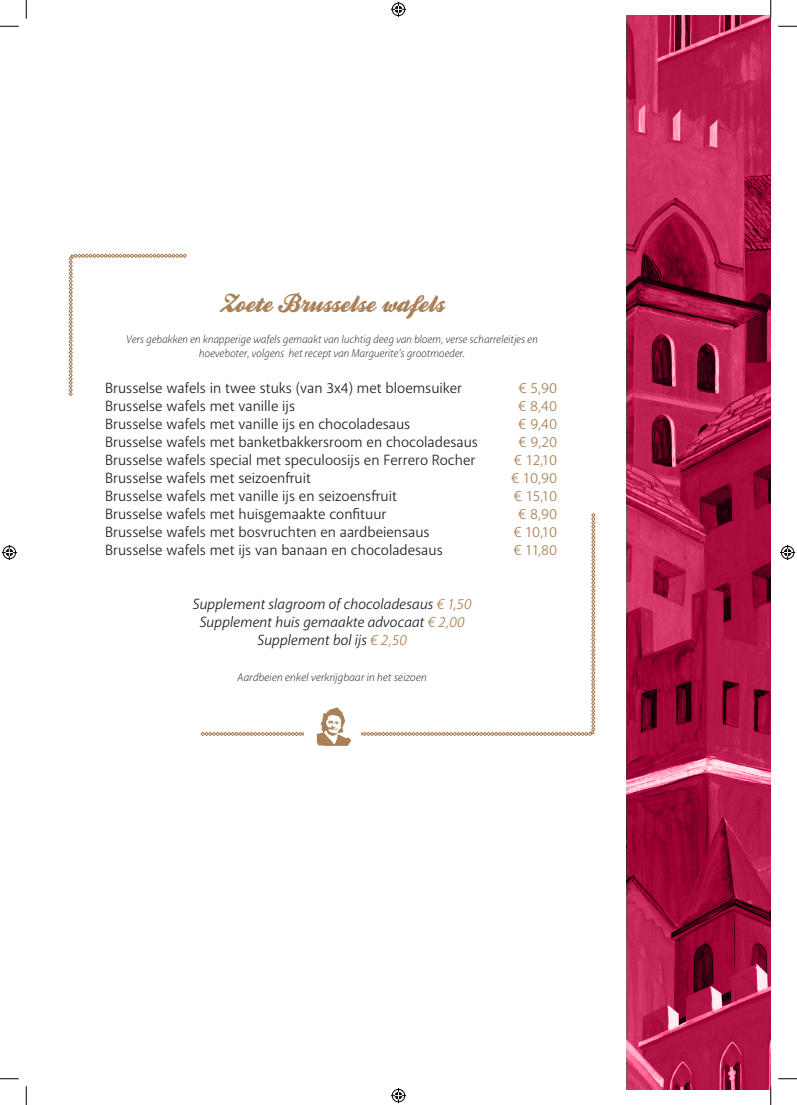
<style>
.page{position:relative;width:797px;height:1105px;background:#fff}
.page>*{position:absolute;margin:0;border:0;box-sizing:border-box;transform-origin:0 0}
.t1{font:italic 27.5px "Kestrel Script";color:#aa8157}
.t2{font:15px "Akagi Pro";color:#231f20}
.t3{font:italic 15px/18px "Akagi Pro";color:#231f20;text-align:center}
.t4{font:15px "Akagi Pro";color:#aa8157}
.t5{font:italic 300 11.25px/13.5px "Akagi Pro";color:#231f20;text-align:center;scale:.96 1}
.t6{font:italic 300 11.25px "Akagi Pro";color:#231f20}
.s1{color:#aa8157}
</style>
<div class="page">
<svg style="left:69px;top:254px;width:118px;height:142px"></svg>
<svg style="left:200px;top:513px;width:395px;height:233px"></svg>
<img style="left:627px;top:16px;width:143px;height:1073px">
<svg style="left:0;top:25px;width:19px;height:2px"></svg>
<svg style="left:778px;top:25px;width:19px;height:2px"></svg>
<svg style="left:0;top:1078px;width:19px;height:1px"></svg>
<svg style="left:778px;top:1078px;width:19px;height:1px"></svg>
<svg style="left:25px;top:0;width:2px;height:19px"></svg>
<svg style="left:25px;top:1086px;width:2px;height:19px"></svg>
<svg style="left:770px;top:0;width:1px;height:19px"></svg>
<svg style="left:770px;top:1086px;width:1px;height:19px"></svg>
<svg style="left:391px;top:2px;width:15px;height:15px"></svg>
<svg style="left:391px;top:1088px;width:15px;height:15px"></svg>
<svg style="left:2px;top:545px;width:15px;height:15px"></svg>
<svg style="left:780px;top:545px;width:15px;height:15px"></svg>
<h1 class="t1" style="left:220px;top:289px;width:225px">Zoete Brusselse wafels</h1>
<p class="t5" style="left:126px;top:333px;width:430px">Vers gebakken en knapperige wafels gemaakt van luchtig deeg van bloem, verse scharreleitjes en hoeveboter, volgens het recept van Marguerite’s grootmoeder.</p>
<p class="t2" style="left:105px;top:379px;width:358px">Brusselse wafels in twee stuks (van 3x4) met bloemsuiker</p>
<p class="t4" style="left:518px;top:379px;width:40px">€ 5,90</p>
<p class="t2" style="left:105px;top:397px;width:191px">Brusselse wafels met vanille ijs</p>
<p class="t4" style="left:518px;top:397px;width:40px">€ 8,40</p>
<p class="t2" style="left:105px;top:415px;width:306px">Brusselse wafels met vanille ijs en chocoladesaus</p>
<p class="t4" style="left:518px;top:415px;width:40px">€ 9,40</p>
<p class="t2" style="left:105px;top:433px;width:374px">Brusselse wafels met banketbakkersroom en chocoladesaus</p>
<p class="t4" style="left:518px;top:433px;width:40px">€ 9,20</p>
<p class="t2" style="left:105px;top:451px;width:372px">Brusselse wafels special met speculoosijs en Ferrero Rocher</p>
<p class="t4" style="left:514px;top:451px;width:45px">€ 12,10</p>
<p class="t2" style="left:105px;top:469px;width:207px">Brusselse wafels met seizoenfruit</p>
<p class="t4" style="left:511px;top:469px;width:47px">€ 10,90</p>
<p class="t2" style="left:105px;top:487px;width:293px">Brusselse wafels met vanille ijs en seizoensfruit</p>
<p class="t4" style="left:514px;top:487px;width:45px">€ 15,10</p>
<p class="t2" style="left:105px;top:505px;width:283px">Brusselse wafels met huisgemaakte confituur</p>
<p class="t4" style="left:518px;top:505px;width:41px">€ 8,90</p>
<p class="t2" style="left:105px;top:523px;width:326px">Brusselse wafels met bosvruchten en aardbeiensaus</p>
<p class="t4" style="left:513px;top:523px;width:45px">€ 10,10</p>
<p class="t2" style="left:105px;top:541px;width:339px">Brusselse wafels met ijs van banaan en chocoladesaus</p>
<p class="t4" style="left:513px;top:541px;width:45px">€ 11,80</p>
<p class="t3" style="left:192px;top:595px;width:281px">Supplement slagroom of chocoladesaus <span class="s1">€ 1,50<br></span>Supplement huis gemaakte advocaat <span class="s1">€ 2,00<br></span>Supplement bol ijs <span class="s1">€ 2,50</span></p>
<p class="t6" style="left:237px;top:670px;width:191px">Aardbeien enkel verkrijgbaar in het seizoen</p>
</div>
